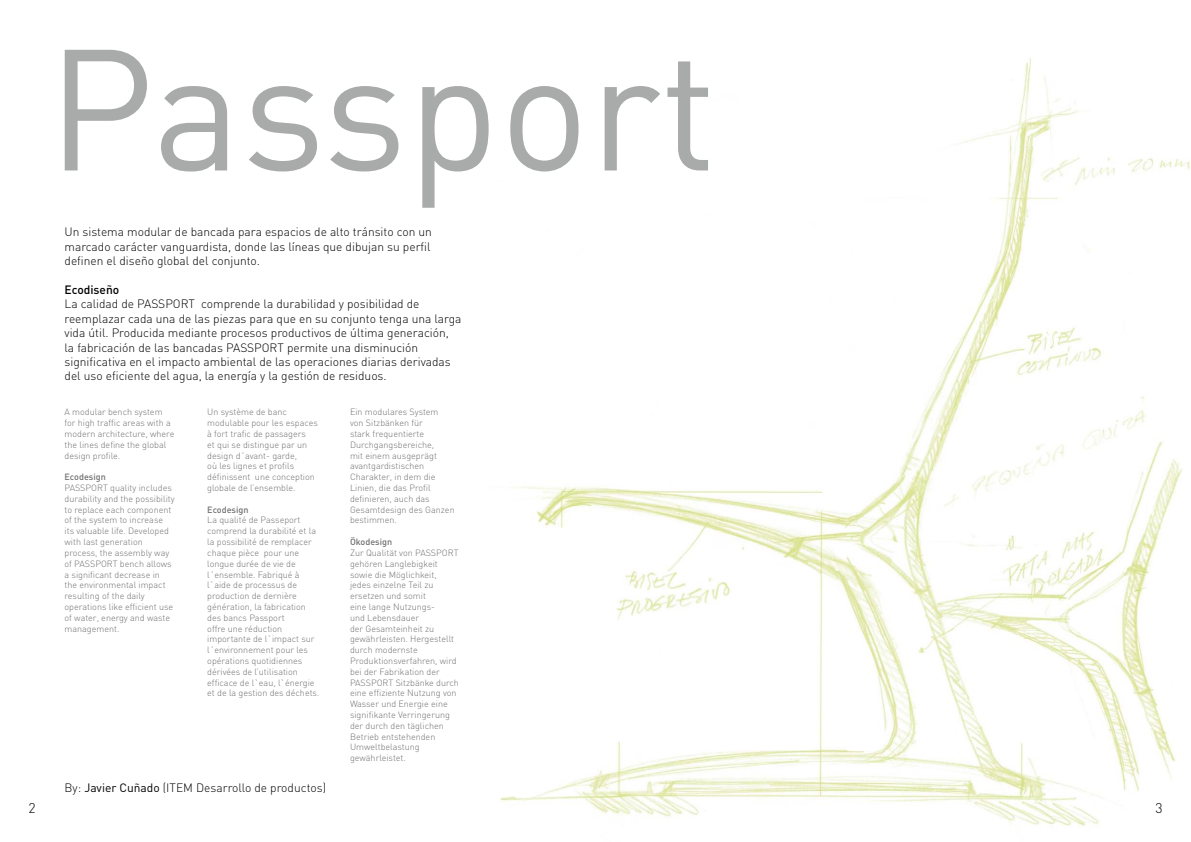
<style>
.page{position:relative;width:1191px;height:842px;background:#fff}
.page>*{position:absolute;margin:0;border:0;box-sizing:border-box;transform-origin:0 0}
.t1{font:169.5px "DIN";color:#a9aaaa}
.t2{font:300 14px "DIN";color:#000}
.t3{font:300 12px/14.4px "DIN";color:#000;text-align:justify}
.t4{font:500 12px "DIN";color:#000}
.t5{font:300 9px/10.8px "DIN";color:#6f6f6e}
.t6{font:500 9px "DIN";color:#6f6f6e}
.s1{font-weight:400}
</style>
<div class="page">
<img style="left:500px;top:58px;width:690px;height:768px">
<h2 class="t2" style="left:28px;top:799px;width:9px">2</h2>
<h1 class="t1" style="left:47px;top:3px;width:671px">Passport</h1>
<h3 class="t3" style="left:65px;top:225px;width:369px">Un sistema modular de bancada para espacios de alto tránsito con un marcado carácter vanguardista, donde las líneas que dibujan su perfil definen el diseño global del conjunto.</h3>
<h3 class="t4" style="left:65px;top:282px;width:56px">Ecodiseño</h3>
<p class="t3" style="left:65px;top:297px;width:398px;text-align:left">La calidad de PASSPORT comprende la durabilidad y posibilidad de reemplazar cada una de las piezas para que en su conjunto tenga una larga vida útil. Producida mediante procesos productivos de última generación, la fabricación de las bancadas PASSPORT permite una disminución significativa en el impacto ambiental de las operaciones diarias derivadas del uso eficiente del agua, la energía y la gestión de residuos.</p>
<p class="t5" style="left:65px;top:407px;width:111px">A modular bench system for high traffic areas with a modern architecture, where the lines define the global design profile.</p>
<p class="t6" style="left:65px;top:471px;width:43px">Ecodesign</p>
<p class="t5" style="left:65px;top:482px;width:112px">PASSPORT quality includes durability and the possibility to replace each component of the system to increase its valuable life. Developed with last generation process, the assembly way of PASSPORT bench allows a significant decrease in the environmental impact resulting of the daily operations like efficient use of water, energy and waste management.</p>
<p class="t5" style="left:207px;top:407px;width:112px">Un système de banc modulable pour les espaces à fort trafic de passagers<br>et qui se distingue par un design d´avant- garde,<br>où les lignes et profils définissent une conception globale de l’ensemble.</p>
<p class="t6" style="left:207px;top:504px;width:43px">Ecodesign</p>
<p class="t5" style="left:207px;top:515px;width:114px">La qualité de Passeport comprend la durabilité et la la possibilité de remplacer chaque pièce pour une longue durée de vie de l´ensemble. Fabriqué à l`aide de processus de production de dernière génération, la fabrication des bancs Passport<br>offre une réduction importante de l`impact sur l´environnement pour les opérations quotidiennes dérivées de l’utilisation efficace de l`eau, l`énergie et de la gestion des déchets.</p>
<p class="t5" style="left:350px;top:407px;width:106px">Ein modulares System<br>von Sitzbänken für<br>stark frequentierte<br>Durchgangsbereiche,<br>mit einem ausgeprägt avantgardistischen<br>Charakter, in dem die<br>Linien, die das Profil definieren, auch das<br>Gesamtdesign des Ganzen bestimmen.</p>
<p class="t6" style="left:350px;top:536px;width:44px">Ökodesign</p>
<p class="t5" style="left:350px;top:547px;width:110px">Zur Qualität von PASSPORT gehören Langlebigkeit sowie die Möglichkeit, jedes einzelne Teil zu ersetzen und somit<br>eine lange Nutzungs-<br>und Lebensdauer<br>der Gesamteinheit zu gewährleisten. Hergestellt durch modernste<br>Produktionsverfahren, wird bei der Fabrikation der<br>PASSPORT Sitzbänke durch eine effiziente Nutzung von<br>Wasser und Energie eine signifikante Verringerung der durch den täglichen<br>Betrieb entstehenden<br>Umweltbelastung gewährleistet.</p>
<h3 class="t3" style="left:65px;top:780px;width:263px">By: <span class="s1">Javier Cuñado</span> (ITEM Desarrollo de productos)</h3>
<h2 class="t2" style="left:1155px;top:799px;width:9px">3</h2>
</div>
